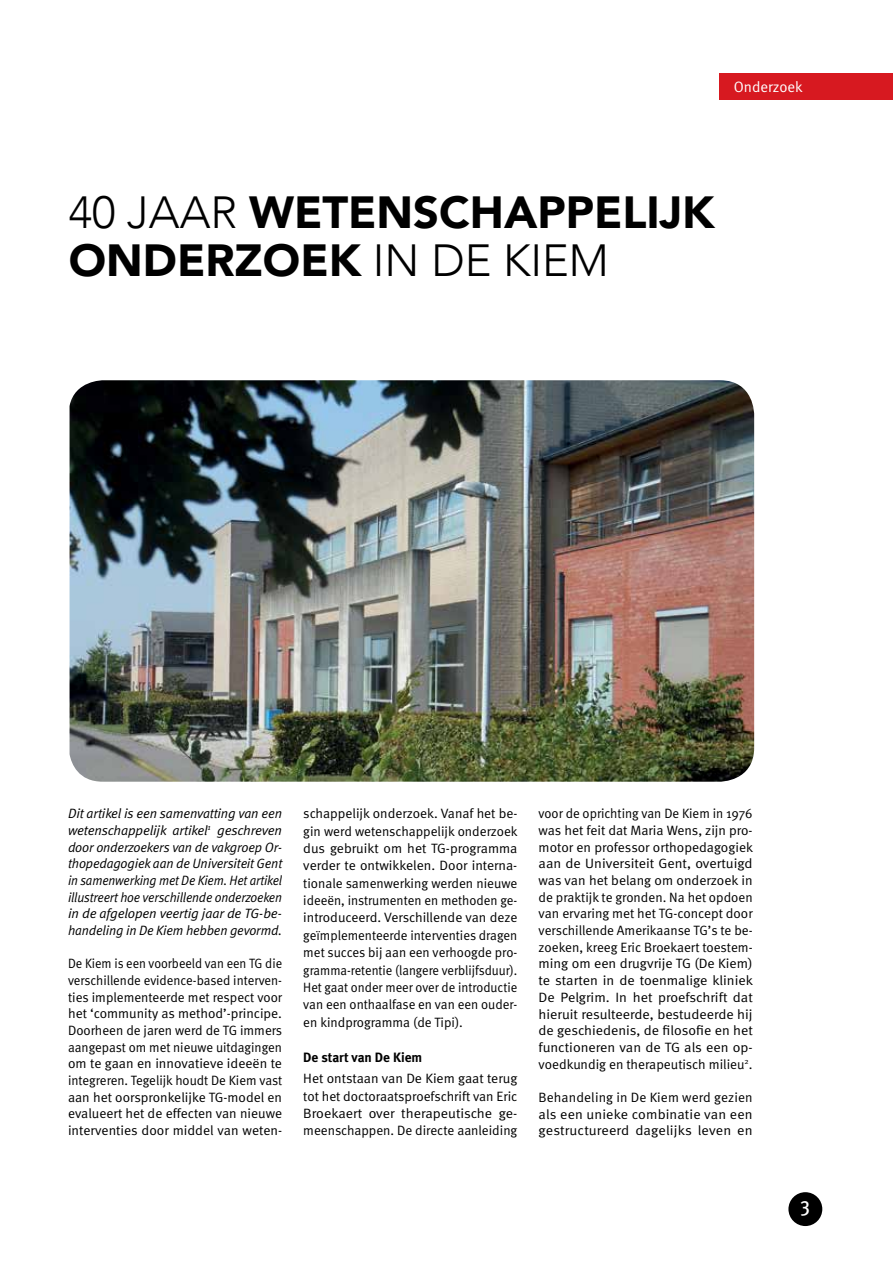
<style>
.page{position:relative;width:893px;height:1263px;background:#fff}
.page>*{position:absolute;margin:0;border:0;box-sizing:border-box;transform-origin:0 0}
.t1{font:900 45px/48px "Avenir";color:#000}
.t2{font:500 21px "Meta Cond";color:#fff}
.t3{font:15px "Meta Normal";color:#fff}
.t4{font:13.5px/16.6px "Meta Normal";color:#000;text-align:justify}
.t5{font:13.5px/16.6px "Meta Normal";color:#000;text-align:justify;scale:.93 1}
.t6{font:italic 13.5px/16.6px "Meta Normal";letter-spacing:-.01em;color:#000;text-align:justify}
.t7{font:700 13.5px "Meta";color:#000}
.s1{font-weight:300}
</style>
<div class="page">
<div style="left:788px;top:1192px;width:34px;height:34px;background:#000;border-radius:50%"></div>
<div style="left:720px;top:73px;width:173px;height:26px;background:#d71920"></div>
<img style="left:70px;top:380px;width:684px;height:402px">
<p class="t3" style="left:734px;top:78px;width:71px">Onderzoek</p>
<h1 class="t1" style="left:69px;top:187px;width:647px"><span class="s1">40 JAAR</span> WETENSCHAPPELIJK<br>ONDERZOEK <span class="s1">IN DE KIEM</span></h1>
<p class="t6" style="left:68px;top:805px;width:216px">Dit artikel is een samenvatting van een wetenschappelijk artikel<sup>1</sup> geschreven door onderzoekers van de vakgroep Or&shy;thopedagogiek aan de Universiteit Gent in samenwerking met De Kiem. Het artikel illustreert hoe verschillende onderzoeken in de afgelopen veertig jaar de TG-be&shy;handeling in De Kiem hebben gevormd.</p>
<p class="t5" style="left:68px;top:955px;width:232px">De Kiem is een voorbeeld van een TG die verschillende evidence-based interven&shy;ties implementeerde met respect voor het ‘community as method’-principe.<br>Doorheen de jaren werd de TG immers aangepast om met nieuwe uitdagingen om te gaan en innovatieve ideeën te integreren. Tegelijk houdt De Kiem vast aan het oorspronkelijke TG-model en evalueert het de effecten van nieuwe interventies door middel van weten-</p>
<p class="t4" style="left:303px;top:804px;width:216px;line-height:17.4px;text-align:left">schappelijk onderzoek. Vanaf het be&shy;gin werd wetenschappelijk onderzoek dus gebruikt om het TG-programma verder te ontwikkelen. Door interna&shy;tionale samenwerking werden nieuwe ideeën, instrumenten en methoden ge&shy;ïntroduceerd. Verschillende van deze geïmplementeerde interventies dragen met succes bij aan een verhoogde pro&shy;gramma-retentie (langere verblijfsduur).<br>Het gaat onder meer over de introductie van een onthaalfase en van een ouder&shy;en kindprogramma (de Tipi).</p>
<p class="t7" style="left:303px;top:1049px;width:120px">De start van De Kiem</p>
<p class="t4" style="left:303px;top:1070px;width:216px;line-height:17.4px">Het ontstaan van De Kiem gaat terug tot het doctoraatsproefschrift van Eric Broekaert over therapeutische ge&shy;meenschappen. De directe aanleiding</p>
<p class="t4" style="left:539px;top:805px;width:216px">voor de oprichting van De Kiem in 1976 was het feit dat Maria Wens, zijn pro&shy;motor en professor orthopedagogiek aan de Universiteit Gent, overtuigd was van het belang om onderzoek in de praktijk te gronden. Na het opdoen van ervaring met het TG-concept door verschillende Amerikaanse TG’s te be&shy;zoeken, kreeg Eric Broekaert toestem&shy;ming om een drugvrije TG (De Kiem) te starten in de toenmalige kliniek De Pelgrim. In het proefschrift dat hieruit resulteerde, bestudeerde hij de geschiedenis, de filosofie en het functioneren van de TG als een op&shy;voedkundig en therapeutisch milieu<sup>2</sup>.</p>
<p class="t4" style="left:539px;top:1089px;width:216px">Behandeling in De Kiem werd gezien als een unieke combinatie van een gestructureerd dagelijks leven en</p>
<h2 class="t2" style="left:801px;top:1193px;width:11px">3</h2>
</div>
